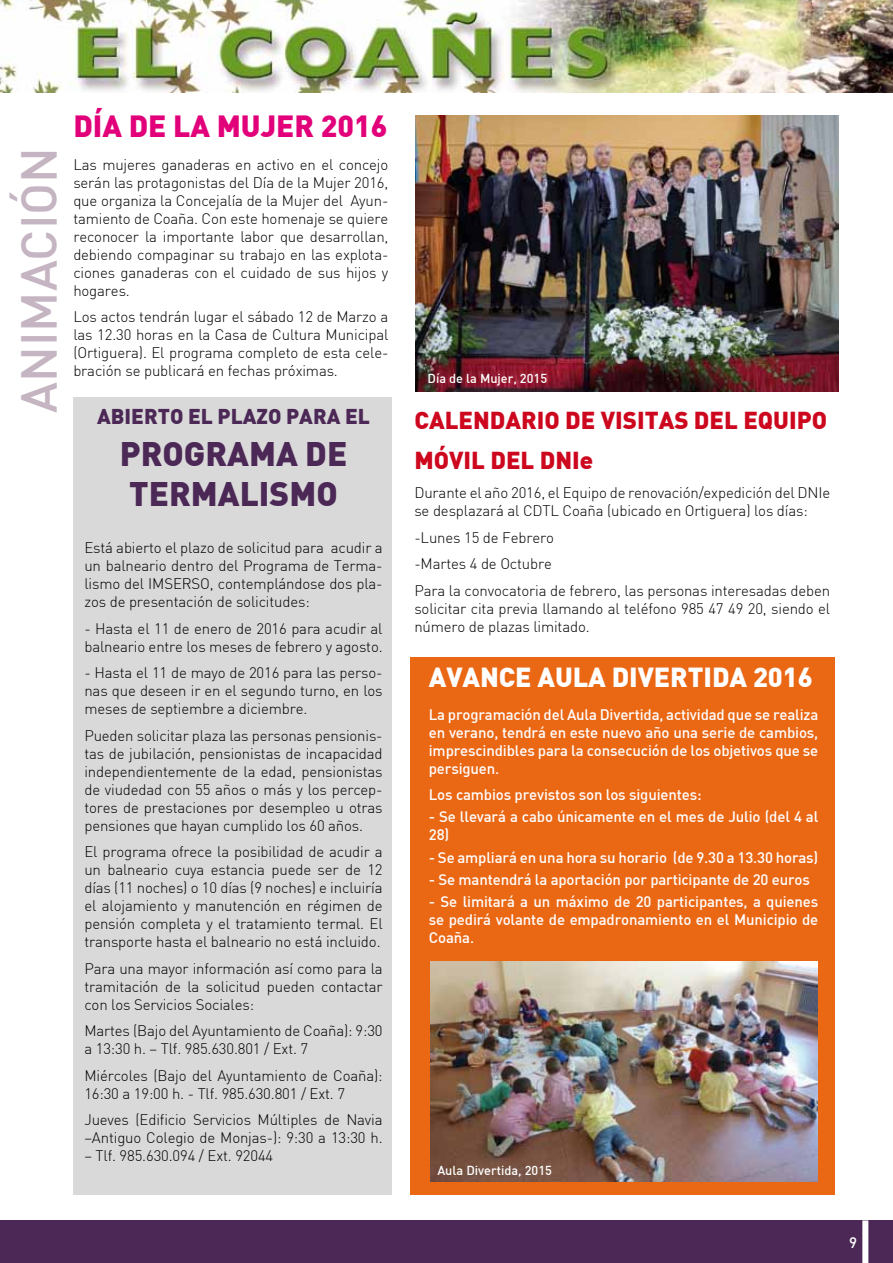
<style>
.page{position:relative;width:893px;height:1263px;background:#fff}
.page>*{position:absolute;margin:0;border:0;box-sizing:border-box;transform-origin:0 0}
.t1{font:500 49.5px "DIN";color:#c5b5c2}
.t2{font:900 33.45px/40px "DIN";color:#4b2856}
.t3{font:900 30px "DIN";color:#e2007a}
.t4{font:900 27px "DIN";letter-spacing:-.005em;color:#fff}
.t5{font:900 24px/40.3px "DIN";color:#cd071e}
.t6{font:900 21px "DIN";color:#4b2856}
.t7{font:300 15px/18px "DIN";letter-spacing:-.01em;color:#000;text-align:justify}
.t8{font:500 15px/18px "DIN";letter-spacing:-.01em;color:#fff;text-align:justify}
.t9{font:500 12.75px "DIN";color:#fff}
</style>
<div class="page">
<img style="left:0;top:0;width:893px;height:92px">
<div style="left:0;top:1220px;width:893px;height:43px;background:#4b2856"></div>
<div style="left:862px;top:1220px;width:6px;height:43px;background:#fff"></div>
<div style="left:73px;top:398px;width:319px;height:797px;background:#dad9d9"></div>
<div style="left:410px;top:657px;width:424px;height:538px;background:#ea6714"></div>
<img style="left:431px;top:961px;width:386px;height:220px">
<img style="left:415px;top:115px;width:424px;height:277px">
<h1 class="t1" style="left:7px;top:413px;width:267px;rotate:-90deg">ANIMACIÓN</h1>
<h3 class="t3" style="left:73px;top:106px;width:316px">DÍA DE LA MUJER 2016</h3>
<p class="t7" style="left:73px;top:155px;width:317px">Las mujeres ganaderas en activo en el concejo serán las protagonistas del Día de la Mujer 2016, que organiza la Concejalía de la Mujer del Ayun&shy;tamiento de Coaña. Con este homenaje se quiere reconocer la importante labor que desarrollan, debiendo compaginar su trabajo en las explota&shy;ciones ganaderas con el cuidado de sus hijos y hogares.</p>
<p class="t7" style="left:73px;top:307px;width:317px">Los actos tendrán lugar el sábado 12 de Marzo a las 12.30 horas en la Casa de Cultura Municipal (Ortiguera). El programa completo de esta cele&shy;bración se publicará en fechas próximas.</p>
<h3 class="t6" style="left:97px;top:402px;width:274px">ABIERTO EL PLAZO PARA EL</h3>
<h2 class="t2" style="left:120px;top:432px;width:229px">PROGRAMA DE<br>TERMALISMO</h2>
<p class="t7" style="left:84px;top:538px;width:300px">Está abierto el plazo de solicitud para acudir a un balneario dentro del Programa de Terma&shy;lismo del IMSERSO, contemplándose dos pla&shy;zos de presentación de solicitudes:</p>
<p class="t7" style="left:84px;top:619px;width:300px">- Hasta el 11 de enero de 2016 para acudir al balneario entre los meses de febrero y agosto.</p>
<p class="t7" style="left:84px;top:663px;width:300px">- Hasta el 11 de mayo de 2016 para las perso&shy;nas que deseen ir en el segundo turno, en los meses de septiembre a diciembre.</p>
<p class="t7" style="left:84px;top:726px;width:300px">Pueden solicitar plaza las personas pensionis&shy;tas de jubilación, pensionistas de incapacidad independientemente de la edad, pensionistas de viudedad con 55 años o más y los percep&shy;tores de prestaciones por desempleo u otras pensiones que hayan cumplido los 60 años.</p>
<p class="t7" style="left:84px;top:842px;width:300px">El programa ofrece la posibilidad de acudir a un balneario cuya estancia puede ser de 12 días (11 noches) o 10 días (9 noches) e incluiría el alojamiento y manutención en régimen de pensión completa y el tratamiento termal. El transporte hasta el balneario no está incluido.</p>
<p class="t7" style="left:84px;top:959px;width:300px">Para una mayor información así como para la tramitación de la solicitud pueden contactar con los Servicios Sociales:</p>
<p class="t7" style="left:84px;top:1021px;width:300px">Martes (Bajo del Ayuntamiento de Coaña): 9:30 a 13:30 h. – Tlf. 985.630.801 / Ext. 7</p>
<p class="t7" style="left:84px;top:1066px;width:300px">Miércoles (Bajo del Ayuntamiento de Coaña):<br>16:30 a 19:00 h. - Tlf. 985.630.801 / Ext. 7</p>
<p class="t7" style="left:84px;top:1110px;width:300px">Jueves (Edificio Servicios Múltiples de Navia –Antiguo Colegio de Monjas-): 9:30 a 13:30 h.</p>
<p class="t7" style="left:84px;top:1146px;width:190px">– Tlf. 985.630.094 / Ext. 92044</p>
<p class="t9" style="left:428px;top:370px;width:121px">Día de la Mujer, 2015</p>
<h3 class="t5" style="left:414px;top:398px;width:414px">CALENDARIO DE VISITAS DEL EQUIPO<br>MÓVIL DEL DNIe</h3>
<p class="t7" style="left:414px;top:484px;width:417px">Durante el año 2016, el Equipo de renovación/expedición del DNIe se desplazará al CDTL Coaña (ubicado en Ortiguera) los días:</p>
<p class="t7" style="left:414px;top:524px;width:417px;line-height:26.5px;text-align:left">-Lunes 15 de Febrero<br>-Martes 4 de Octubre<br>Para la convocatoria de febrero, las personas interesadas deben</p>
<p class="t7" style="left:414px;top:599px;width:417px">solicitar cita previa llamando al teléfono 985 47 49 20, siendo el número de plazas limitado.</p>
<h3 class="t4" style="left:429px;top:659px;width:385px">AVANCE AULA DIVERTIDA 2016</h3>
<p class="t8" style="left:429px;top:705px;width:391px">La programación del Aula Divertida, actividad que se realiza en verano, tendrá en este nuevo año una serie de cambios, imprescindibles para la consecución de los objetivos que se persiguen.</p>
<p class="t8" style="left:429px;top:785px;width:274px">Los cambios previstos son los siguientes:</p>
<p class="t8" style="left:429px;top:807px;width:391px">- Se llevará a cabo únicamente en el mes de Julio (del 4 al<br>28)</p>
<p class="t8" style="left:429px;top:848px;width:391px">- Se ampliará en una hora su horario (de 9.30 a 13.30 horas)</p>
<p class="t8" style="left:429px;top:870px;width:383px">- Se mantendrá la aportación por participante de 20 euros</p>
<p class="t8" style="left:429px;top:892px;width:391px">- Se limitará a un máximo de 20 participantes, a quienes se pedirá volante de empadronamiento en el Municipio de Coaña.</p>
<p class="t9" style="left:437px;top:1162px;width:116px">Aula Divertida, 2015</p>
<p class="t8" style="left:849px;top:1232px;width:9px">9</p>
</div>
